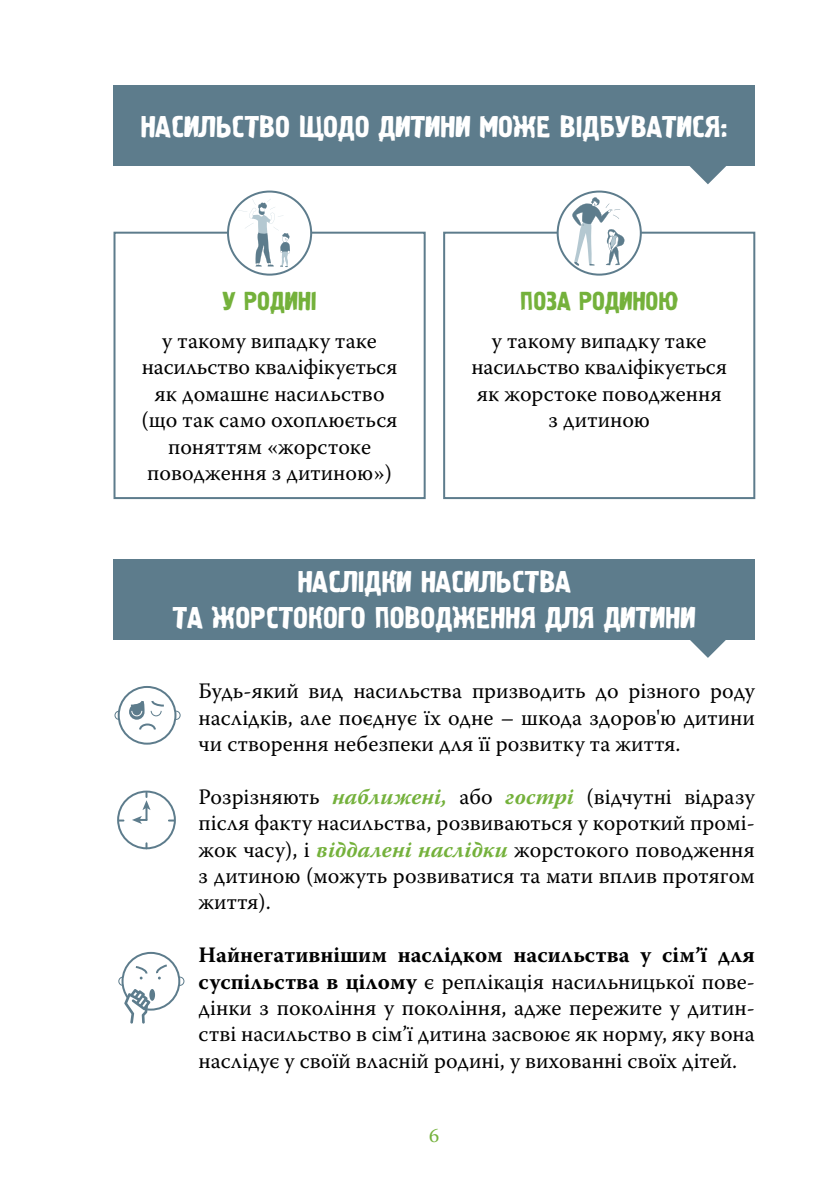
<style>
.page{position:relative;width:840px;height:1191px;background:#fff}
.page>*{position:absolute;margin:0;border:0;box-sizing:border-box;transform-origin:0 0}
.t1{font:30px/36px "Graffiti 1 C";color:#fff;text-align:center}
.t2{font:26px "Graffiti 1 C";color:#74b13b}
.t3{font:22px/26.4px "Warnock Pro";color:#000;text-align:justify}
.t4{font:20px "Warnock Pro";color:#74b13b}
.s1{font-weight:700;font-style:italic;color:#74b13b}
.s2{font-weight:700}
</style>
<div class="page">
<div style="left:113px;top:85px;width:641px;height:81px;background:#5d7c8c"></div>
<div style="left:113px;top:558px;width:641px;height:81px;background:#5d7c8c"></div>
<svg style="left:689px;top:166px;width:37px;height:18px"></svg>
<svg style="left:689px;top:639px;width:37px;height:19px"></svg>
<div style="left:113px;top:232px;width:312px;height:267px;border:2px solid #5d7c8c"></div>
<div style="left:443px;top:232px;width:311px;height:267px;border:2px solid #5d7c8c"></div>
<div style="left:228px;top:191px;width:83px;height:84px;background:#fff;border-radius:50%"></div>
<div style="left:227px;top:190px;width:85px;height:86px;border:2px solid #5d7c8c;border-radius:50%"></div>
<svg style="left:557px;top:191px;width:83px;height:84px"></svg>
<div style="left:556px;top:190px;width:85px;height:86px;border:2px solid #5d7c8c;border-radius:50%"></div>
<div style="left:118px;top:686px;width:58px;height:58px;border:2px solid #5d7c8c;border-radius:50%"></div>
<svg style="left:114px;top:699px;width:67px;height:32px"></svg>
<div style="left:117px;top:790px;width:59px;height:59px;border:2px solid #5d7c8c;border-radius:50%"></div>
<svg style="left:132px;top:792px;width:18px;height:32px"></svg>
<svg style="left:118px;top:951px;width:67px;height:72px"></svg>
<svg style="left:238px;top:199px;width:52px;height:68px"></svg>
<svg style="left:572px;top:197px;width:52px;height:69px"></svg>
<h1 class="t1" style="left:140px;top:110px;width:588px">НАСИЛЬСТВО ЩОДО ДИТИНИ МОЖЕ ВІДБУВАТИСЯ:</h1>
<p class="t2" style="left:222px;top:286px;width:95px">У РОДИНІ</p>
<p class="t3" style="left:142px;top:327px;width:257px;text-align:center">у такому випадку таке насильство кваліфікується як домашнє насильство (що так само охоплюється поняттям «жорстоке поводження з дитиною»)</p>
<p class="t2" style="left:520px;top:286px;width:159px">ПОЗА РОДИНОЮ</p>
<p class="t3" style="left:471px;top:327px;width:257px;text-align:center">у такому випадку таке насильство кваліфікується як жорстоке поводження з дитиною</p>
<h1 class="t1" style="left:173px;top:565px;width:523px">НАСЛІДКИ НАСИЛЬСТВА<br>ТА ЖОРСТОКОГО ПОВОДЖЕННЯ ДЛЯ ДИТИНИ</h1>
<p class="t3" style="left:198px;top:677px;width:557px">Будь-який вид насильства призводить до різного роду наслідків, але поєднує їх одне – шкода здоров'ю дитини чи створення небезпеки для її розвитку та життя.</p>
<p class="t3" style="left:198px;top:783px;width:557px">Розрізняють <span class="s1">наближені,</span> або <span class="s1">гострі</span> (відчутні відразу після факту насильства, розвиваються у короткий промі&shy;жок часу), і <span class="s1">віддалені наслідки</span> жорстокого поводження з дитиною (можуть розвиватися та мати вплив протягом життя).</p>
<p class="t3" style="left:198px;top:941px;width:557px"><span class="s2">Найнегативнішим наслідком насильства у сім’ї для суспільства в цілому</span> є реплікація насильницької пове&shy;дінки з покоління у покоління, адже пережите у дитин&shy;стві насильство в сім’ї дитина засвоює як норму, яку вона наслідує у своїй власній родині, у вихованні своїх дітей.</p>
<p class="t4" style="left:429px;top:1123px;width:12px">6</p>
</div>
